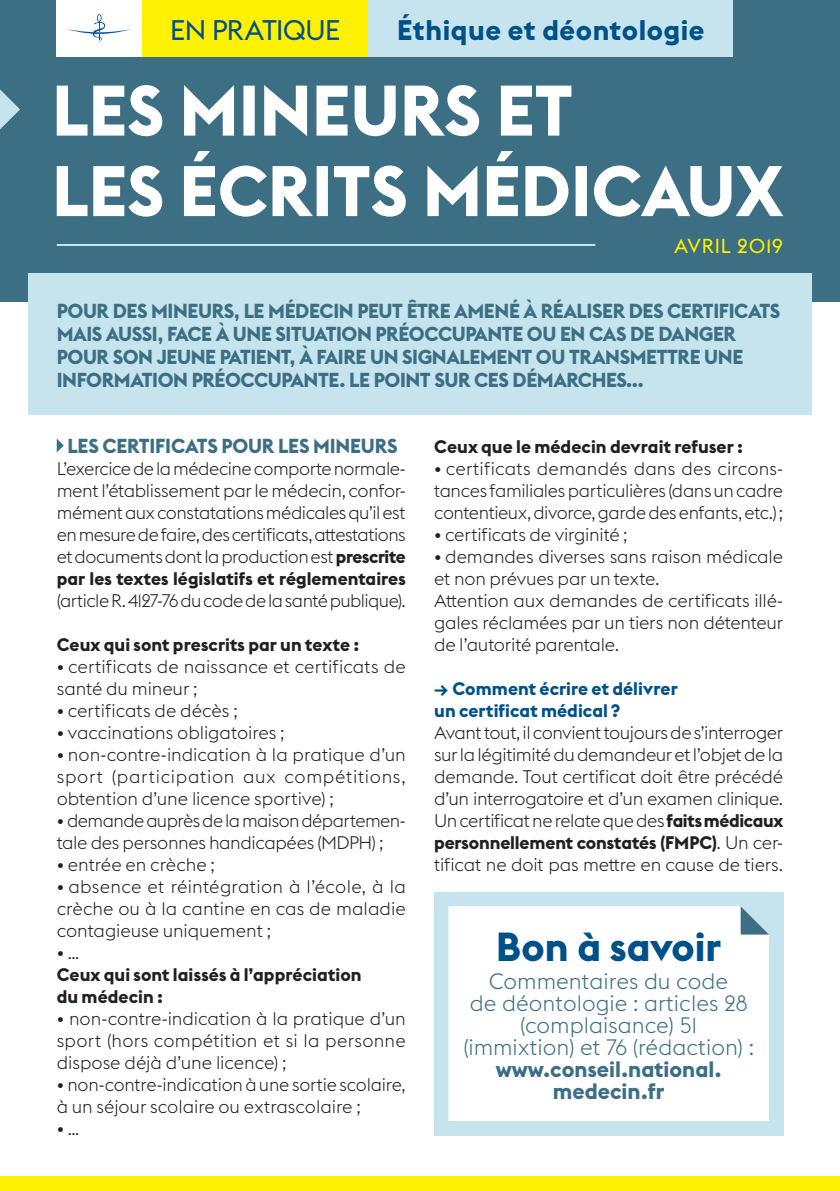
<style>
.page{position:relative;width:840px;height:1191px;background:#fff}
.page>*{position:absolute;margin:0;border:0;box-sizing:border-box;transform-origin:0 0}
.t1{font:700 40px "Euclid Flex";color:#005187}
.t2{font:700 28px "Euclid Flex";letter-spacing:.02em;color:#005187}
.t3{font:28px "Euclid Flex";letter-spacing:-.02em;color:#005187}
.t4{font:300 22px/22px "Euclid Flex";color:#3d6f84;text-align:center}
.t5{font:700 20px/23px "Euclid Flex";letter-spacing:-.02em;color:#3d6f84}
.t6{font:20px "Euclid Flex";letter-spacing:.02em;color:#fff101}
.t7{font:300 18px/22px "Euclid Flex";letter-spacing:-.01em;color:#231f20;text-align:justify}
.t8{font:700 18px "Euclid Flex";letter-spacing:.005em;color:#231f20}
.t9{font:700 18px/22px "Euclid Flex";letter-spacing:.005em;color:#005187}
.s1{font-weight:700}
</style>
<div class="page">
<div style="left:0;top:0;width:839px;height:302px;background:#3d6f84"></div>
<svg style="left:0;top:89px;width:20px;height:40px"></svg>
<div style="left:142px;top:0;width:226px;height:57px;background:#fff101"></div>
<div style="left:368px;top:0;width:364px;height:57px;background:#c6e4ed"></div>
<hr style="left:57px;top:244px;width:538px;height:2px;background:#c6e4ed">
<div style="left:57px;top:0;width:85px;height:57px;background:#fff"></div>
<svg style="left:68px;top:14px;width:63px;height:29px"></svg>
<svg style="left:57px;top:151px;width:725px;height:66px"></svg>
<svg style="left:57px;top:85px;width:514px;height:51px"></svg>
<div style="left:28px;top:273px;width:783px;height:142px;background:#c6e4ed"></div>
<div style="left:0;top:1176px;width:839px;height:15px;background:#fff101"></div>
<svg style="left:57px;top:439px;width:7px;height:13px"></svg>
<div style="left:434px;top:892px;width:348px;height:243px;background:#c6e4ed"></div>
<div style="left:448px;top:906px;width:320px;height:215px;background:#fff"></div>
<svg style="left:740px;top:906px;width:28px;height:28px"></svg>
<p class="t3" style="left:170px;top:14px;width:172px">EN PRATIQUE</p>
<p class="t2" style="left:397px;top:14px;width:309px">Éthique et déontologie</p>
<p class="t6" style="left:673px;top:234px;width:111px">AVRIL 2019</p>
<p class="t5" style="left:57px;top:299px;width:724px">POUR DES MINEURS, LE MÉDECIN PEUT ÊTRE AMENÉ À RÉALISER DES CERTIFICATS MAIS AUSSI, FACE À UNE SITUATION PRÉOCCUPANTE OU EN CAS DE DANGER POUR SON JEUNE PATIENT, À FAIRE UN SIGNALEMENT OU TRANSMETTRE UNE INFORMATION PRÉOCCUPANTE. LE POINT SUR CES DÉMARCHES…</p>
<p class="t5" style="left:67px;top:434px;width:331px">LES CERTIFICATS POUR LES MINEURS</p>
<p class="t7" style="left:57px;top:457px;width:350px">L’exercice de la médecine comporte normale&shy;ment l’établissement par le médecin, confor&shy;mément aux constatations médicales qu’il est en mesure de faire, des certificats, attestations et documents dont la production est <span class="s1">prescrite par les textes législatifs et réglementaires </span>(article R. 4127-76 du code de la santé publique).</p>
<p class="t8" style="left:57px;top:634px;width:304px">Ceux qui sont prescrits par un texte :</p>
<p class="t7" style="left:57px;top:655px;width:350px">• certificats de naissance et certificats de santé du mineur ;</p>
<p class="t7" style="left:57px;top:699px;width:182px">• certificats de décès ;</p>
<p class="t7" style="left:57px;top:721px;width:229px">• vaccinations obligatoires ;</p>
<p class="t7" style="left:57px;top:743px;width:350px">• non-contre-indication à la pratique d’un sport (participation aux compétitions, obtention d’une licence sportive) ;</p>
<p class="t7" style="left:57px;top:809px;width:350px">• demande auprès de la maison départemen&shy;tale des personnes handicapées (MDPH) ;</p>
<p class="t7" style="left:57px;top:853px;width:160px">• entrée en crèche ;</p>
<p class="t7" style="left:57px;top:875px;width:350px">• absence et réintégration à l’école, à la crèche ou à la cantine en cas de maladie contagieuse uniquement ;</p>
<p class="t7" style="left:57px;top:941px;width:24px">• …</p>
<p class="t8" style="left:57px;top:964px;width:306px">Ceux qui sont laissés à l’appréciation</p>
<p class="t8" style="left:57px;top:986px;width:108px">du médecin :</p>
<p class="t7" style="left:57px;top:1007px;width:350px">• non-contre-indication à la pratique d’un sport (hors compétition et si la personne dispose déjà d’une licence) ;</p>
<p class="t7" style="left:57px;top:1073px;width:350px">• non-contre-indication à une sortie scolaire, à un séjour scolaire ou extrascolaire ;</p>
<p class="t7" style="left:57px;top:1117px;width:24px">• …</p>
<p class="t8" style="left:434px;top:436px;width:310px">Ceux que le médecin devrait refuser :</p>
<p class="t7" style="left:434px;top:457px;width:350px">• certificats demandés dans des circons&shy;tances familiales particulières (dans un cadre contentieux, divorce, garde des enfants, etc.) ;</p>
<p class="t7" style="left:434px;top:523px;width:195px">• certificats de virginité ;</p>
<p class="t7" style="left:434px;top:545px;width:350px">• demandes diverses sans raison médicale et non prévues par un texte.</p>
<p class="t7" style="left:434px;top:589px;width:350px">Attention aux demandes de certificats illé&shy;gales réclamées par un tiers non détenteur de l’autorité parentale.</p>
<p class="t9" style="left:434px;top:677px;width:245px">→ Comment écrire et délivrer un certificat médical ?</p>
<p class="t7" style="left:434px;top:721px;width:350px">Avant tout, il convient toujours de s’interroger sur la légitimité du demandeur et l’objet de la demande. Tout certificat doit être précédé d’un interrogatoire et d’un examen clinique.<br>Un certificat ne relate que des <span class="s1">faits médicaux personnellement constatés (FMPC)</span>. Un cer&shy;tificat ne doit pas mettre en cause de tiers.</p>
<p class="t1" style="left:496px;top:924px;width:226px">Bon à savoir</p>
<p class="t4" style="left:463px;top:970px;width:292px">Commentaires du code<br>de déontologie : articles 28 (complaisance) 51 (immixtion) et 76 (rédaction) : <span class="s1">www.conseil.national. medecin.fr</span></p>
</div>
